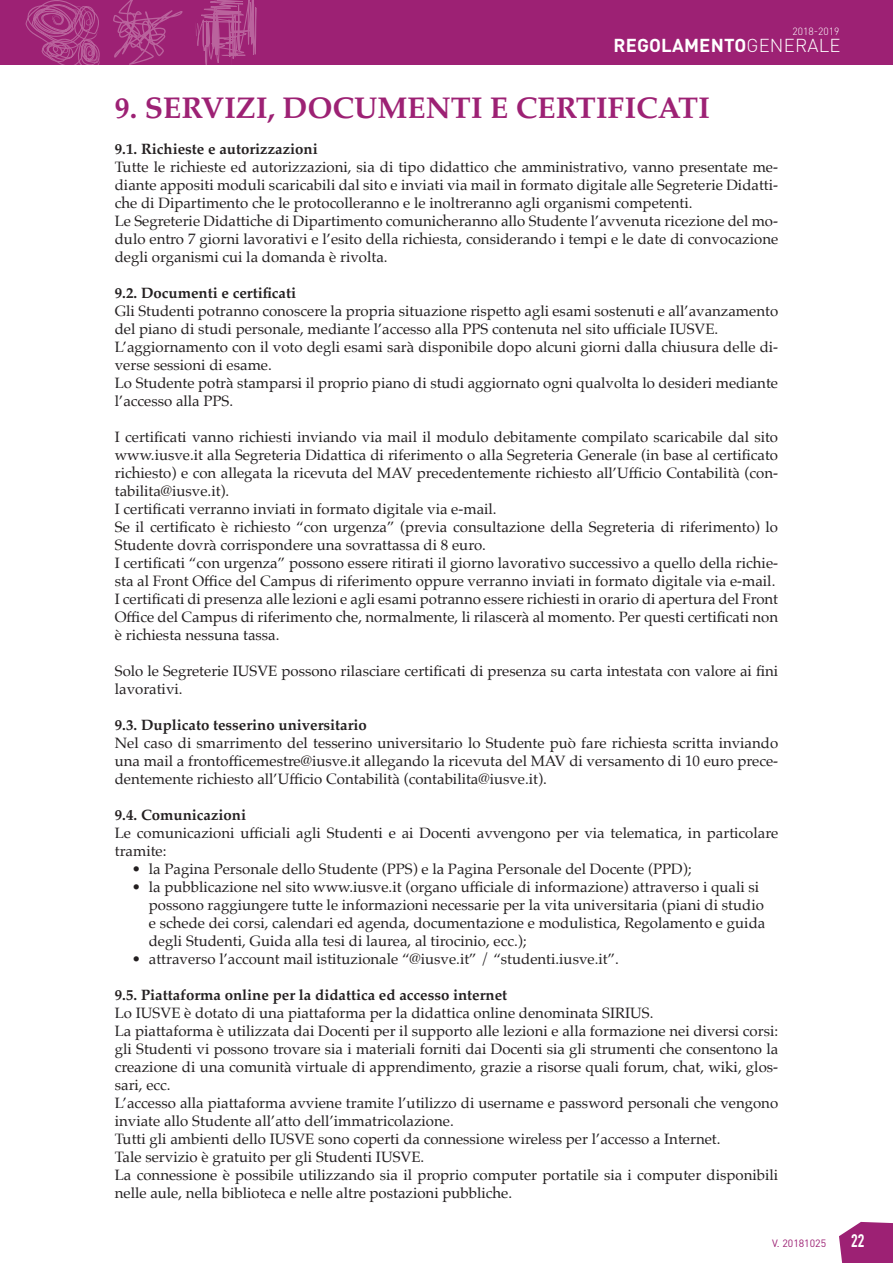
<style>
.page{position:relative;width:893px;height:1263px;background:#fff}
.page>*{position:absolute;margin:0;border:0;box-sizing:border-box;transform-origin:0 0}
.titoli_neri{font:700 30px "Palatino";color:#9d2174}
.t1{font:700 18.45px "DIN Pro";letter-spacing:.01em;color:#fff}
.t2{font:700 17.85px "DIN Condensed";color:#fff}
.testo_base{font:15px/18px "Palatino";color:#231f20}
.testo_bold{font:700 15px "Palatino";color:#231f20}
.t3{font:10.5px "DIN";color:#9d2174}
.t4{font:300 10.35px "DIN Pro";color:#fff}
.s1{font-weight:300}
</style>
<div class="page">
<svg style="left:839px;top:1222px;width:54px;height:41px;background:#a63681"></svg>
<div style="left:0;top:0;width:893px;height:65px;background:#9d2174"></div>
<svg style="left:196px;top:0;width:61px;height:65px"></svg>
<svg style="left:113px;top:0;width:70px;height:65px"></svg>
<svg style="left:25px;top:0;width:75px;height:65px"></svg>
<p class="t4" style="left:793px;top:24px;width:49px">2018-2019</p>
<p class="t1" style="left:613px;top:33px;width:228px">REGOLAMENTO<span class="s1">GENERALE</span></p>
<p class="titoli_neri" style="left:115px;top:82px;width:597px">9. SERVIZI, DOCUMENTI E CERTIFICATI</p>
<p class="testo_bold" style="left:115px;top:136px;width:204px">9.1. Richieste e autorizzazioni</p>
<p class="testo_base" style="left:115px;top:158px;width:665px;text-align:justify">Tutte le richieste ed autorizzazioni, sia di tipo didattico che amministrativo, vanno presentate me&shy;diante appositi moduli scaricabili dal sito e inviati via mail in formato digitale alle Segreterie Didatti&shy;che di Dipartimento che le protocolleranno e le inoltreranno agli organismi competenti.</p>
<p class="testo_base" style="left:115px;top:212px;width:665px;text-align:justify">Le Segreterie Didattiche di Dipartimento comunicheranno allo Studente l’avvenuta ricezione del mo&shy;dulo entro 7 giorni lavorativi e l’esito della richiesta, considerando i tempi e le date di convocazione degli organismi cui la domanda è rivolta.</p>
<p class="testo_bold" style="left:115px;top:280px;width:183px">9.2. Documenti e certificati</p>
<p class="testo_base" style="left:115px;top:302px;width:665px">Gli Studenti potranno conoscere la propria situazione rispetto agli esami sostenuti e all’avanzamento del piano di studi personale, mediante l’accesso alla PPS contenuta nel sito ufficiale IUSVE.</p>
<p class="testo_base" style="left:115px;top:338px;width:665px">L’aggiornamento con il voto degli esami sarà disponibile dopo alcuni giorni dalla chiusura delle di&shy;verse sessioni di esame.</p>
<p class="testo_base" style="left:115px;top:374px;width:665px">Lo Studente potrà stamparsi il proprio piano di studi aggiornato ogni qualvolta lo desideri mediante l’accesso alla PPS.</p>
<p class="testo_base" style="left:115px;top:428px;width:665px;text-align:justify">I certificati vanno richiesti inviando via mail il modulo debitamente compilato scaricabile dal sito www.iusve.it alla Segreteria Didattica di riferimento o alla Segreteria Generale (in base al certificato richiesto) e con allegata la ricevuta del MAV precedentemente richiesto all’Ufficio Contabilità (con&shy;tabilita@iusve.it).</p>
<p class="testo_base" style="left:115px;top:500px;width:383px">I certificati verranno inviati in formato digitale via e-mail.</p>
<p class="testo_base" style="left:115px;top:518px;width:665px">Se il certificato è richiesto “con urgenza” (previa consultazione della Segreteria di riferimento) lo<br>Studente dovrà corrispondere una sovrattassa di 8 euro.</p>
<p class="testo_base" style="left:115px;top:554px;width:665px">I certificati “con urgenza” possono essere ritirati il giorno lavorativo successivo a quello della richie&shy;sta al Front Office del Campus di riferimento oppure verranno inviati in formato digitale via e-mail.</p>
<p class="testo_base" style="left:115px;top:590px;width:665px;text-align:justify">I certificati di presenza alle lezioni e agli esami potranno essere richiesti in orario di apertura del Front Office del Campus di riferimento che, normalmente, li rilascerà al momento. Per questi certificati non è richiesta nessuna tassa.</p>
<p class="testo_base" style="left:115px;top:662px;width:665px">Solo le Segreterie IUSVE possono rilasciare certificati di presenza su carta intestata con valore ai fini lavorativi.</p>
<p class="testo_bold" style="left:115px;top:712px;width:254px">9.3. Duplicato tesserino universitario</p>
<p class="testo_base" style="left:115px;top:734px;width:665px;text-align:justify">Nel caso di smarrimento del tesserino universitario lo Studente può fare richiesta scritta inviando una mail a frontofficemestre@iusve.it allegando la ricevuta del MAV di versamento di 10 euro prece&shy;dentemente richiesto all’Ufficio Contabilità (contabilita@iusve.it).</p>
<p class="testo_bold" style="left:115px;top:802px;width:133px">9.4. Comunicazioni</p>
<p class="testo_base" style="left:115px;top:824px;width:665px">Le comunicazioni ufficiali agli Studenti e ai Docenti avvengono per via telematica, in particolare tramite:</p>
<p class="testo_base" style="left:132px;top:860px;width:561px">• la Pagina Personale dello Studente (PPS) e la Pagina Personale del Docente (PPD);</p>
<p class="testo_base" style="left:149px;top:878px;width:618px;text-indent:-17px">• la pubblicazione nel sito www.iusve.it (organo ufficiale di informazione) attraverso i quali si possono raggiungere tutte le informazioni necessarie per la vita universitaria (piani di studio e schede dei corsi, calendari ed agenda, documentazione e modulistica, Regolamento e guida degli Studenti, Guida alla tesi di laurea, al tirocinio, ecc.);</p>
<p class="testo_base" style="left:132px;top:950px;width:489px">• attraverso l’account mail istituzionale “@iusve.it” / “studenti.iusve.it”.</p>
<p class="testo_bold" style="left:115px;top:982px;width:394px">9.5. Piattaforma online per la didattica ed accesso internet</p>
<p class="testo_base" style="left:115px;top:1004px;width:540px">Lo IUSVE è dotato di una piattaforma per la didattica online denominata SIRIUS.</p>
<p class="testo_base" style="left:115px;top:1022px;width:665px;text-align:justify">La piattaforma è utilizzata dai Docenti per il supporto alle lezioni e alla formazione nei diversi corsi: gli Studenti vi possono trovare sia i materiali forniti dai Docenti sia gli strumenti che consentono la creazione di una comunità virtuale di apprendimento, grazie a risorse quali forum, chat, wiki, glos&shy;sari, ecc.</p>
<p class="testo_base" style="left:115px;top:1094px;width:665px">L’accesso alla piattaforma avviene tramite l’utilizzo di username e password personali che vengono inviate allo Studente all’atto dell’immatricolazione.</p>
<p class="testo_base" style="left:115px;top:1130px;width:607px">Tutti gli ambienti dello IUSVE sono coperti da connessione wireless per l’accesso a Internet.</p>
<p class="testo_base" style="left:115px;top:1148px;width:311px">Tale servizio è gratuito per gli Studenti IUSVE.</p>
<p class="testo_base" style="left:115px;top:1166px;width:665px">La connessione è possibile utilizzando sia il proprio computer portatile sia i computer disponibili nelle aule, nella biblioteca e nelle altre postazioni pubbliche.</p>
<p class="t3" style="left:772px;top:1236px;width:56px">V. 20181025</p>
<p class="t2" style="left:851px;top:1230px;width:15px">22</p>
</div>
